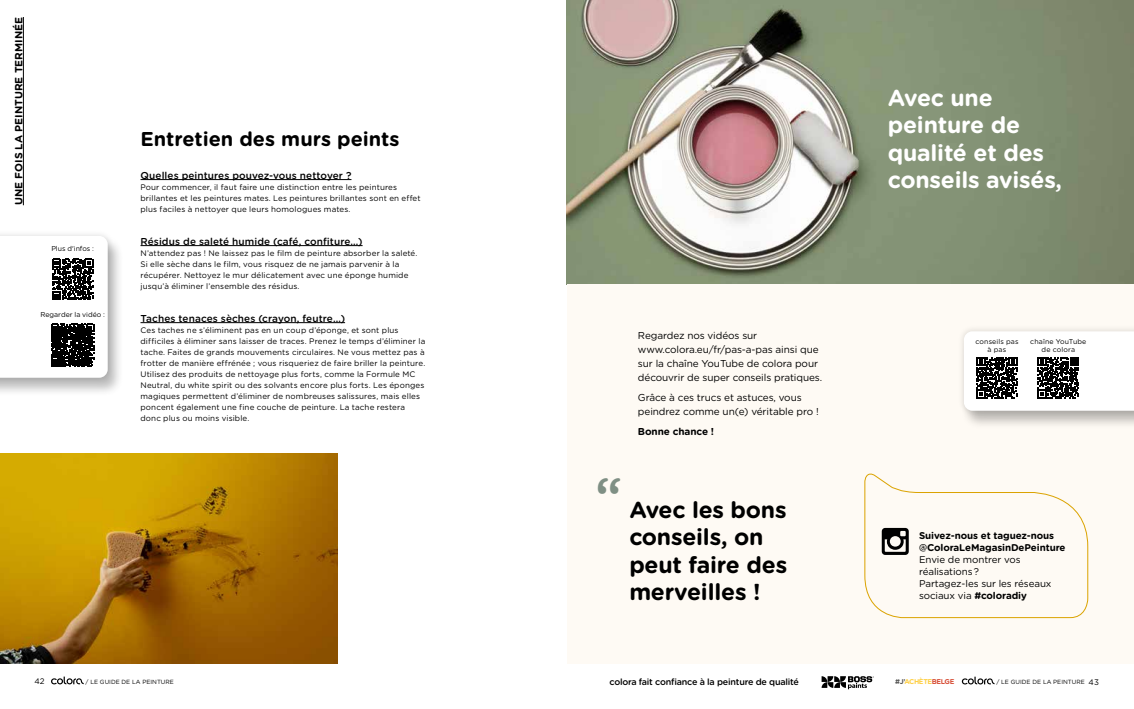
<style>
.page{position:relative;width:1134px;height:709px;background:#fff}
.page>*{position:absolute;margin:0;border:0;box-sizing:border-box;transform-origin:0 0}
.t1{font:700 48px "Gotham Rounded";color:#7f8f84}
.t2{font:700 23px/27.6px "Gotham Rounded";letter-spacing:-.01em;color:#000}
.t3{font:700 23px/27.6px "Gotham Rounded";letter-spacing:-.01em;color:#fff}
.t4{font:700 20px "Gotham Rounded";letter-spacing:-.005em;color:#000}
.t5{font:700 10.5px "Gotham Rounded";color:#000}
.t6{font:10px/14px "Gotham Rounded";letter-spacing:-.01em;color:#000}
.t7{font:500 10px "Gotham Rounded";letter-spacing:.01em;color:#000}
.t8{font:700 10px "Gotham Rounded";letter-spacing:-.01em;color:#000}
.t9{font:9.8px/12px "Gotham Rounded";letter-spacing:-.01em;color:#000}
.t10{font:500 9px "Gotham Rounded";letter-spacing:-.025em;color:#000}
.t11{font:8px/11px "Gotham Rounded";letter-spacing:.015em;color:#000}
.t12{font:7px/8.4px "Gotham Rounded";letter-spacing:.015em;color:#000;text-align:center}
.t13{font:700 7px "Gotham Rounded";letter-spacing:-.05em;color:#fecf44}
.t14{font:6px "Gotham Rounded";color:#000}
.s1{font-weight:700}
.s2{font-family:"PF Din Text Pro"}
.s3{color:#575756}
.s4{color:#d74f38}
.s5{font-size:8px}
</style>
<div class="page">
<img style="left:567px;top:0;width:567px;height:284px">
<div style="left:567px;top:284px;width:567px;height:379px;background:#fefaf4"></div>
<img style="left:0;top:453px;width:337px;height:210px">
<hr style="left:141px;top:179px;width:210px;height:1px;background:#000">
<hr style="left:141px;top:245px;width:222px;height:1px;background:#000">
<hr style="left:141px;top:322px;width:204px;height:1px;background:#000">
<svg style="left:821px;top:676px;width:53px;height:13px"></svg>
<svg style="left:864px;top:473px;width:225px;height:145px"></svg>
<svg style="left:882px;top:528px;width:27px;height:27px"></svg>
<div style="left:0;top:235px;width:124px;height:161px;background:#000;opacity:.27"></div>
<div style="left:0;top:229px;width:114px;height:155px;background:#000;opacity:.13"></div>
<div style="left:961px;top:331px;width:173px;height:98px;background:#000;opacity:.27"></div>
<div style="left:957px;top:325px;width:177px;height:92px;background:#000;opacity:.13"></div>
<svg style="left:0;top:236px;width:108px;height:142px"></svg>
<svg style="left:964px;top:331px;width:170px;height:80px"></svg>
<svg style="left:962px;top:676px;width:32px;height:8px"></svg>
<svg style="left:51px;top:676px;width:33px;height:8px"></svg>
<hr style="left:23px;top:17px;width:1px;height:188px;background:#000">
<h3 class="t5" style="left:11px;top:205px;width:189px;rotate:-90deg">Unefoislapeintureterminée</h3>
<p class="t12" style="left:51px;top:244px;width:44px">Plus d'infos :</p>
<p class="t12" style="left:40px;top:310px;width:66px">Regarder la vidéo :</p>
<h3 class="t4" style="left:141px;top:124px;width:261px">Entretien des murs peints</h3>
<p class="t7" style="left:141px;top:168px;width:212px">Quelles peintures pouvez-vous nettoyer ?</p>
<p class="t11" style="left:141px;top:181px;width:282px">Pour commencer, il faut faire une distinction entre les peintures brillantes et les peintures mates. Les peintures brillantes sont en effet plus faciles à nettoyer que leurs homologues mates.</p>
<p class="t7" style="left:141px;top:234px;width:224px">Résidus de saleté humide (café, confiture…)</p>
<p class="t11" style="left:141px;top:247px;width:278px">N’attendez pas ! Ne laissez pas le film de peinture absorber la saleté.<br>Si elle sèche dans le film, vous risquez de ne jamais parvenir à la récupérer. Nettoyez le mur délicatement avec une éponge humide jusqu’à éliminer l’ensemble des résidus.</p>
<p class="t7" style="left:141px;top:311px;width:206px">Taches tenaces sèches (crayon, feutre…)</p>
<p class="t11" style="left:141px;top:324px;width:286px">Ces taches ne s’éliminent pas en un coup d’éponge, et sont plus difficiles à éliminer sans laisser de traces. Prenez le temps d’éliminer la tache. Faites de grands mouvements circulaires. Ne vous mettez pas à frotter de manière effrénée ; vous risqueriez de faire briller la peinture.<br>Utilisez des produits de nettoyage plus forts, comme la Formule MC Neutral, du white spirit ou des solvants encore plus forts. Les éponges magiques permettent d’éliminer de nombreuses salissures, mais elles poncent également une fine couche de peinture. La tache restera donc plus ou moins visible.</p>
<p class="t6" style="left:638px;top:328px;width:186px">Regardez nos vidéos sur www.colora.eu/fr/pas-a-pas ainsi que sur la chaîne YouTube de colora pour découvrir de super conseils pratiques.</p>
<p class="t6" style="left:638px;top:390px;width:182px">Grâce à ces trucs et astuces, vous peindrez comme un(e) véritable pro !</p>
<p class="t8" style="left:638px;top:424px;width:78px">Bonne chance !</p>
<h1 class="t1" style="left:595px;top:460px;width:27px">“</h1>
<h2 class="t2" style="left:629px;top:494px;width:159px">Avec les bons conseils, on peut faire des merveilles !</h2>
<h2 class="t3" style="left:888px;top:83px;width:176px">Avec une peinture de qualité et des conseils avisés,</h2>
<p class="t12" style="left:975px;top:337px;width:45px">conseils pas à pas</p>
<p class="t12" style="left:1030px;top:337px;width:58px">chaîne YouTube de colora</p>
<p class="t9" style="left:919px;top:528px;width:148px"><span class="s1">Suivez-nous et taguez-nous </span><span class="s2">@</span><span class="s1">ColoraLeMagasinDePeinture<br></span>Envie de montrer vos réalisations ?<br>Partagez-les sur les réseaux sociaux via <span class="s1">#coloradiy</span></p>
<p class="t10" style="left:610px;top:675px;width:191px">colora fait confiance à la peinture de qualité</p>
<p class="t13" style="left:895px;top:676px;width:61px"><span class="s3">#J’</span>ACHÈTE<span class="s4">BELGE</span></p>
<p class="t11" style="left:34px;top:675px;width:12px">42</p>
<p class="t14" style="left:86px;top:677px;width:90px">/ LE GUIDE DE LA PEINTURE</p>
<p class="t14" style="left:996px;top:678px;width:104px">/ LE GUIDE DE LA PEINTURE <span class="s5">43</span></p>
</div>
